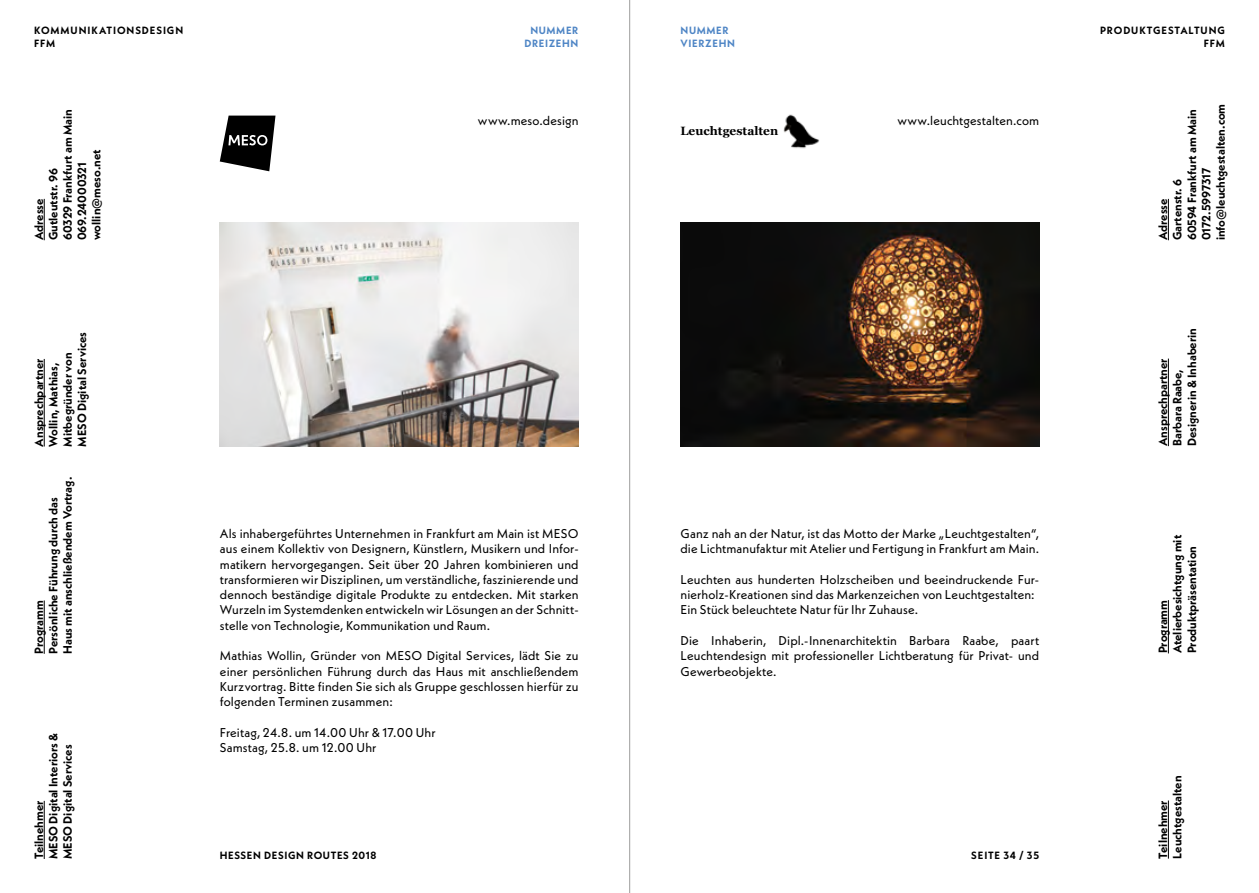
<style>
.page{position:relative;width:1259px;height:893px;background:#fff}
.page>*{position:absolute;margin:0;border:0;box-sizing:border-box;transform-origin:0 0}
.t1{font:12.75px/15.3px "Neue Kabel";letter-spacing:.005em;color:#000;text-align:justify}
.t2{font:700 12px/14.4px "Neue Kabel";color:#000}
.t3{font:700 12px "Georgia";letter-spacing:.005em;color:#000}
.t4{font:700 10.5px/12.6px "Neue Kabel";letter-spacing:.075em;color:#000}
.t5{font:700 10.5px/12.6px "Neue Kabel";letter-spacing:.06em;color:#4e85c5;text-align:center}
</style>
<div class="page">
<hr style="left:629px;top:0;width:1px;height:893px;background:#9d9d9c">
<img style="left:220px;top:223px;width:358px;height:223px">
<hr style="left:44px;top:359px;width:1px;height:87px;background:#000">
<hr style="left:44px;top:801px;width:1px;height:58px;background:#000">
<hr style="left:44px;top:600px;width:1px;height:54px;background:#000">
<hr style="left:44px;top:199px;width:1px;height:41px;background:#000">
<img style="left:783px;top:114px;width:37px;height:35px">
<img style="left:680px;top:223px;width:359px;height:223px">
<hr style="left:1168px;top:359px;width:1px;height:87px;background:#000">
<hr style="left:1168px;top:800px;width:1px;height:59px;background:#000">
<hr style="left:1168px;top:600px;width:1px;height:53px;background:#000">
<hr style="left:1168px;top:199px;width:1px;height:41px;background:#000">
<svg style="left:220px;top:116px;width:55px;height:55px"></svg>
<div style="left:259px;top:137px;width:7px;height:7px;background:#000;border-radius:50%"></div>
<p class="t4" style="left:34px;top:24px;width:151px">KOMMUNIKATIONSDESIGN<br>FFM</p>
<p class="t5" style="left:524px;top:24px;width:56px">NUMMER<br>DREIZEHN</p>
<p class="t5" style="left:680px;top:24px;width:56px;text-align:left">NUMMER<br>VIERZEHN</p>
<p class="t2" style="left:31px;top:240px;width:132px;rotate:-90deg">Adresse<br>Gutleutstr. 96<br>60329 Frankfurt am Main<br>069.24000321 wollin@meso.net</p>
<p class="t1" style="left:897px;top:113px;width:143px">www.leuchtgestalten.com</p>
<p class="t1" style="left:478px;top:113px;width:102px">www.meso.design</p>
<p class="t3" style="left:680px;top:126px;width:99px">Leuchtgestalten</p>
<p class="t2" style="left:31px;top:446px;width:116px;rotate:-90deg">Ansprechpartner<br>Wollin, Mathias,<br>Mitbegründer von<br>MESO Digital Services</p>
<p class="t2" style="left:31px;top:654px;width:178px;rotate:-90deg">Programm<br>Persönliche Führung durch das<br>Haus mit anschließendem Vortrag.</p>
<p class="t2" style="left:31px;top:859px;width:127px;rotate:-90deg">Teilnehmer<br>MESO Digital Interiors &amp;<br>MESO Digital Services</p>
<p class="t1" style="left:220px;top:526px;width:360px">Als inhabergeführtes Unternehmen in Frankfurt am Main ist MESO aus einem Kollektiv von Designern, Künstlern, Musikern und Infor&shy;matikern hervorgegangen. Seit über 20 Jahren kombinieren und transformieren wir Disziplinen, um verständliche, faszinierende und dennoch beständige digitale Produkte zu entdecken. Mit starken Wurzeln im Systemdenken entwickeln wir Lösungen an der Schnitt&shy;stelle von Technologie, Kommunikation und Raum.</p>
<p class="t1" style="left:220px;top:648px;width:360px">Mathias Wollin, Gründer von MESO Digital Services, lädt Sie zu einer persönlichen Führung durch das Haus mit anschließendem Kurzvortrag. Bitte finden Sie sich als Gruppe geschlossen hierfür zu folgenden Terminen zusammen:</p>
<p class="t1" style="left:220px;top:725px;width:217px">Freitag, 24.8. um 14.00 Uhr &amp; 17.00 Uhr<br>Samstag, 25.8. um 12.00 Uhr</p>
<p class="t4" style="left:220px;top:849px;width:158px">HESSEN DESIGN ROUTES 2018</p>
<p class="t1" style="left:680px;top:526px;width:360px">Ganz nah an der Natur, ist das Motto der Marke „Leuchtgestalten“, die Lichtmanufaktur mit Atelier und Fertigung in Frankfurt am Main.</p>
<p class="t1" style="left:680px;top:572px;width:360px;text-align:left">Leuchten aus hunderten Holzscheiben und beeindruckende Fur&shy;nierholz-Kreationen sind das Markenzeichen von Leuchtgestalten:<br>Ein Stück beleuchtete Natur für Ihr Zuhause.</p>
<p class="t1" style="left:680px;top:633px;width:360px">Die Inhaberin, Dipl.-Innenarchitektin Barbara Raabe, paart Leuchtendesign mit professioneller Lichtberatung für Privat- und Gewerbeobjekte.</p>
<p class="t4" style="left:971px;top:849px;width:70px">SEITE 34 / 35</p>
<p class="t4" style="left:1100px;top:24px;width:126px;text-align:right">PRODUKTGESTALTUNG<br>FFM</p>
<p class="t2" style="left:1155px;top:240px;width:138px;rotate:-90deg">Adresse<br>Gartenstr. 6<br>60594 Frankfurt am Main<br>0172.5997317 info@leuchtgestalten.com</p>
<p class="t2" style="left:1155px;top:446px;width:119px;rotate:-90deg">Ansprechpartner<br>Barbara Raabe,<br>Designerin &amp; Inhaberin</p>
<p class="t2" style="left:1155px;top:653px;width:120px;rotate:-90deg">Programm<br>Atelierbesichtgung mit<br>Produktpräsentation</p>
<p class="t2" style="left:1155px;top:859px;width:84px;rotate:-90deg">Teilnehmer<br>Leuchtgestalten</p>
</div>
